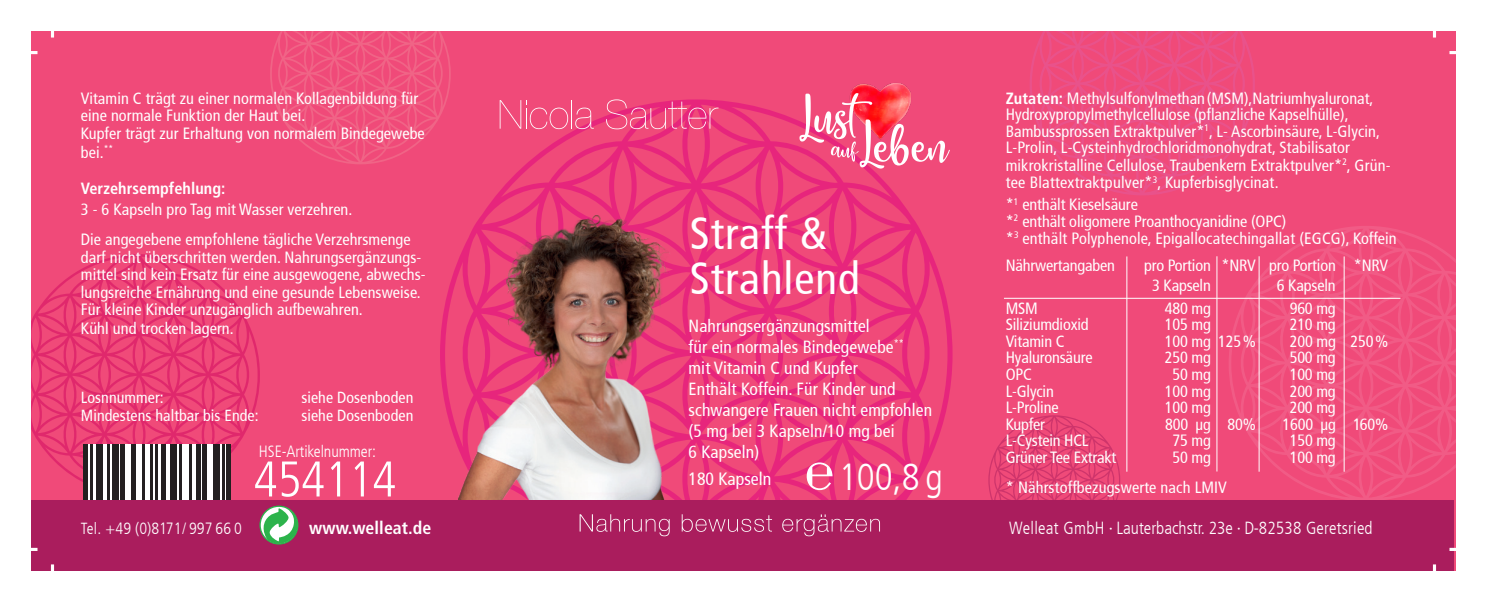
<style>
.page{position:relative;width:1487px;height:602px;background:#fff}
.page>*{position:absolute;margin:0;border:0;box-sizing:border-box;transform-origin:0 0}
.t1{font:300 condensed 50px "Frutiger LT Com";letter-spacing:-.005em;color:#fff}
.t2{font:condensed 45px/45px "Frutiger";letter-spacing:.02em;color:#fff}
.t3{font:300 condensed 37.5px "Frutiger LT Com";color:#fff}
.t4{font:700 condensed 17.75px "Frutiger LT Com";letter-spacing:.005em;color:#fff}
.t5{font:condensed 17.75px "Frutiger";color:#fff}
.t6{font:condensed 17.5px/21px "Frutiger";letter-spacing:.005em;color:#fff}
.t7{font:300 condensed 17.5px "Frutiger LT Com";letter-spacing:.01em;color:#fff}
.t8{font:condensed 16.25px/16.8px "Frutiger";letter-spacing:.005em;color:#fff}
.t9{font:300 condensed 16.25px "Frutiger LT Com";letter-spacing:-.005em;color:#fff}
.t10{font:700 condensed 16.25px "Frutiger LT Com";letter-spacing:.005em;color:#fff}
.t11{font:condensed 16px "Frutiger";letter-spacing:.005em;color:#fff}
.s1{font-family:"Frutiger LT Com";font-weight:700}
.s2{font-size:16px}
</style>
<div class="page">
<div style="left:31px;top:31px;width:1425px;height:539px;background:#f04a79"></div>
<svg style="left:31px;top:254px;width:229px;height:241px"></svg>
<svg style="left:440px;top:100px;width:512px;height:399px"></svg>
<svg style="left:270px;top:31px;width:181px;height:133px"></svg>
<svg style="left:988px;top:415px;width:132px;height:84px"></svg>
<svg style="left:1030px;top:31px;width:225px;height:164px"></svg>
<svg style="left:1229px;top:226px;width:227px;height:273px"></svg>
<svg style="left:500px;top:100px;width:94px;height:29px"></svg>
<svg style="left:606px;top:99px;width:112px;height:30px"></svg>
<img style="left:851px;top:83px;width:60px;height:10px">
<svg style="left:799px;top:93px;width:151px;height:75px"></svg>
<img style="left:458px;top:213px;width:226px;height:286px">
<div style="left:31px;top:499px;width:1423px;height:71px;background:#aa1d5d"></div>
<svg style="left:580px;top:514px;width:90px;height:21px"></svg>
<svg style="left:682px;top:514px;width:90px;height:17px"></svg>
<svg style="left:782px;top:514px;width:98px;height:21px"></svg>
<div style="left:259px;top:505px;width:39px;height:39px;border:1px solid #2cb34b;border-radius:50%"></div>
<svg style="left:260px;top:507px;width:38px;height:36px"></svg>
<svg style="left:807px;top:462px;width:25px;height:27px"></svg>
<hr style="left:1259px;top:256px;width:1px;height:215px;background:#fff">
<hr style="left:1344px;top:256px;width:1px;height:215px;background:#fff">
<hr style="left:1126px;top:256px;width:1px;height:215px;background:#fff">
<hr style="left:1004px;top:297px;width:396px;height:1px;background:#fff">
<hr style="left:1216px;top:256px;width:1px;height:215px;background:#fff">
<svg style="left:88px;top:444px;width:139px;height:55px;background:#d8d7d7"></svg>
<hr style="left:84px;top:443px;width:4px;height:56px;background:#231f20">
<hr style="left:90px;top:443px;width:2px;height:56px;background:#231f20">
<div style="left:97px;top:443px;width:6px;height:56px;background:#231f20"></div>
<hr style="left:107px;top:443px;width:3px;height:56px;background:#231f20">
<div style="left:112px;top:443px;width:6px;height:56px;background:#231f20"></div>
<div style="left:120px;top:443px;width:5px;height:56px;background:#231f20"></div>
<div style="left:131px;top:443px;width:5px;height:56px;background:#231f20"></div>
<hr style="left:142px;top:443px;width:2px;height:56px;background:#231f20">
<hr style="left:151px;top:443px;width:2px;height:56px;background:#231f20">
<hr style="left:155px;top:443px;width:2px;height:56px;background:#231f20">
<hr style="left:162px;top:443px;width:4px;height:56px;background:#231f20">
<div style="left:170px;top:443px;width:7px;height:56px;background:#231f20"></div>
<hr style="left:179px;top:443px;width:2px;height:56px;background:#231f20">
<hr style="left:190px;top:443px;width:2px;height:56px;background:#231f20">
<div style="left:196px;top:443px;width:5px;height:56px;background:#231f20"></div>
<hr style="left:203px;top:443px;width:4px;height:56px;background:#231f20">
<div style="left:214px;top:443px;width:6px;height:56px;background:#231f20"></div>
<hr style="left:222px;top:443px;width:2px;height:56px;background:#231f20">
<hr style="left:227px;top:443px;width:4px;height:56px;background:#231f20">
<hr style="left:0;top:51px;width:38px;height:3px;background:#fff">
<hr style="left:1449px;top:51px;width:38px;height:3px;background:#fff">
<hr style="left:0;top:547px;width:38px;height:3px;background:#fff">
<hr style="left:1449px;top:547px;width:38px;height:3px;background:#fff">
<hr style="left:51px;top:0;width:3px;height:37px;background:#fff">
<hr style="left:51px;top:564px;width:3px;height:37px;background:#fff">
<hr style="left:1433px;top:0;width:3px;height:37px;background:#fff">
<hr style="left:1433px;top:564px;width:3px;height:37px;background:#fff">
<p class="t8" style="left:81px;top:89px;width:345px;line-height:18px">Vitamin C trägt zu einer normalen Kollagenbildung für eine normale Funktion der Haut bei.<br>Kupfer trägt zur Erhaltung von normalem Bindegewebe bei.<sup>**</sup></p>
<p class="t10" style="left:81px;top:178px;width:146px">Verzehrsempfehlung:</p>
<p class="t8" style="left:81px;top:194px;width:331px;line-height:30px">3 - 6 Kapseln pro Tag mit Wasser verzehren.<br>Die angegebene empfohlene tägliche Verzehrsmenge</p>
<p class="t8" style="left:81px;top:248px;width:346px;line-height:17.8px">darf nicht überschritten werden. Nahrungsergänzungs&shy;mittel sind kein Ersatz für eine ausgewogene, abwechs&shy;lungsreiche Ernährung und eine gesunde Lebensweise.<br>Für kleine Kinder unzugänglich aufbewahren.<br>Kühl und trocken lagern.</p>
<p class="t11" style="left:81px;top:387px;width:84px">Losnnummer:</p>
<p class="t11" style="left:301px;top:387px;width:113px">siehe Dosenboden</p>
<p class="t11" style="left:81px;top:405px;width:179px">Mindestens haltbar bis Ende:</p>
<p class="t11" style="left:301px;top:405px;width:113px">siehe Dosenboden</p>
<p class="t9" style="left:259px;top:441px;width:119px">HSE-Artikelnummer:</p>
<h1 class="t1" style="left:254px;top:450px;width:144px">454114</h1>
<h2 class="t2" style="left:690px;top:211px;width:171px">Straff &amp;<br>Strahlend</h2>
<p class="t6" style="left:689px;top:315px;width:245px">Nahrungsergänzungsmittel<br>für ein normales Bindegewebe<sup>**<br></sup>mit Vitamin C und Kupfer<br>Enthält Koffein. Für Kinder und schwangere Frauen nicht empfohlen (5 mg bei 3 Kapseln/10 mg bei<br>6 Kapseln)</p>
<p class="t5" style="left:689px;top:468px;width:84px">180 Kapseln</p>
<h3 class="t3" style="left:839px;top:454px;width:105px">100,8 g</h3>
<p class="t8" style="left:1006px;top:90px;width:386px"><span class="s1">Zutaten:</span> Methylsulfonylmethan (MSM),Natriumhyaluronat, Hydroxypropylmethylcellulose (pflanzliche Kapselhülle), Bambussprossen Extraktpulver*<sup>1</sup>, L- Ascorbinsäure, L-Glycin, L-Prolin, L-Cysteinhydrochloridmonohydrat, Stabilisator mikrokristalline Cellulose, Traubenkern Extraktpulver*<sup>2</sup>, Grün&shy;tee Blattextraktpulver*<sup>3</sup>, Kupferbisglycinat.</p>
<p class="t8" style="left:1006px;top:196px;width:392px">*<sup>1</sup> enthält Kieselsäure<br>*<sup>2</sup> enthält oligomere Proanthocyanidine (OPC)<br>*<sup>3</sup> enthält Polyphenole, Epigallocatechingallat (EGCG), Koffein</p>
<p class="t8" style="left:1006px;top:257px;width:111px">Nährwertangaben</p>
<p class="t8" style="left:1152px;top:255px;width:238px;line-height:20px;text-indent:-8px">pro Portion *NRV pro Portion *NRV<br>3 Kapseln</p>
<p class="t8" style="left:1277px;top:277px;width:60px">6 Kapseln</p>
<p class="t8" style="left:1006px;top:300px;width:34px">MSM</p>
<p class="t8" style="left:1165px;top:300px;width:48px">480 mg</p>
<p class="t8" style="left:1290px;top:300px;width:48px">960 mg</p>
<p class="t8" style="left:1006px;top:316px;width:85px">Siliziumdioxid</p>
<p class="t8" style="left:1165px;top:316px;width:48px">105 mg</p>
<p class="t8" style="left:1290px;top:316px;width:48px">210 mg</p>
<p class="t8" style="left:1006px;top:333px;width:60px">Vitamin C</p>
<p class="t8" style="left:1165px;top:333px;width:93px">100 mg 125%</p>
<p class="t8" style="left:1290px;top:333px;width:100px">200 mg 250%</p>
<p class="t8" style="left:1006px;top:349px;width:88px">Hyaluronsäure</p>
<p class="t8" style="left:1165px;top:349px;width:48px">250 mg</p>
<p class="t8" style="left:1290px;top:349px;width:48px">500 mg</p>
<p class="t8" style="left:1006px;top:366px;width:28px">OPC</p>
<p class="t8" style="left:1172px;top:366px;width:40px">50 mg</p>
<p class="t8" style="left:1290px;top:366px;width:48px">100 mg</p>
<p class="t8" style="left:1006px;top:382px;width:50px">L-Glycin</p>
<p class="t8" style="left:1165px;top:382px;width:48px">100 mg</p>
<p class="t8" style="left:1290px;top:382px;width:48px">200 mg</p>
<p class="t8" style="left:1006px;top:398px;width:54px">L-Proline</p>
<p class="t8" style="left:1165px;top:398px;width:48px">100 mg</p>
<p class="t8" style="left:1290px;top:398px;width:48px">200 mg</p>
<p class="t8" style="left:1006px;top:415px;width:41px">Kupfer</p>
<p class="t8" style="left:1165px;top:415px;width:92px">800 <span class="s2">µg</span> 80%</p>
<p class="t8" style="left:1283px;top:415px;width:107px">1600 <span class="s2">µg</span> 160%</p>
<p class="t8" style="left:1006px;top:432px;width:84px">L-Cystein HCL</p>
<p class="t8" style="left:1172px;top:432px;width:40px">75 mg</p>
<p class="t8" style="left:1290px;top:432px;width:48px">150 mg</p>
<p class="t8" style="left:1006px;top:448px;width:112px">Grüner Tee Extrakt</p>
<p class="t8" style="left:1172px;top:448px;width:40px">50 mg</p>
<p class="t8" style="left:1290px;top:448px;width:48px">100 mg</p>
<p class="t8" style="left:1006px;top:478px;width:223px">* Nährstoffbezugswerte nach LMIV</p>
<p class="t9" style="left:81px;top:519px;width:163px"><span class="s2">Tel.</span> +49 (0)8171/ 997 66 0</p>
<p class="t4" style="left:309px;top:517px;width:124px">www.welleat.de</p>
<p class="t7" style="left:1009px;top:517px;width:365px">Welleat GmbH · Lauterbachstr. 23e · D-82538 Geretsried</p>
</div>
